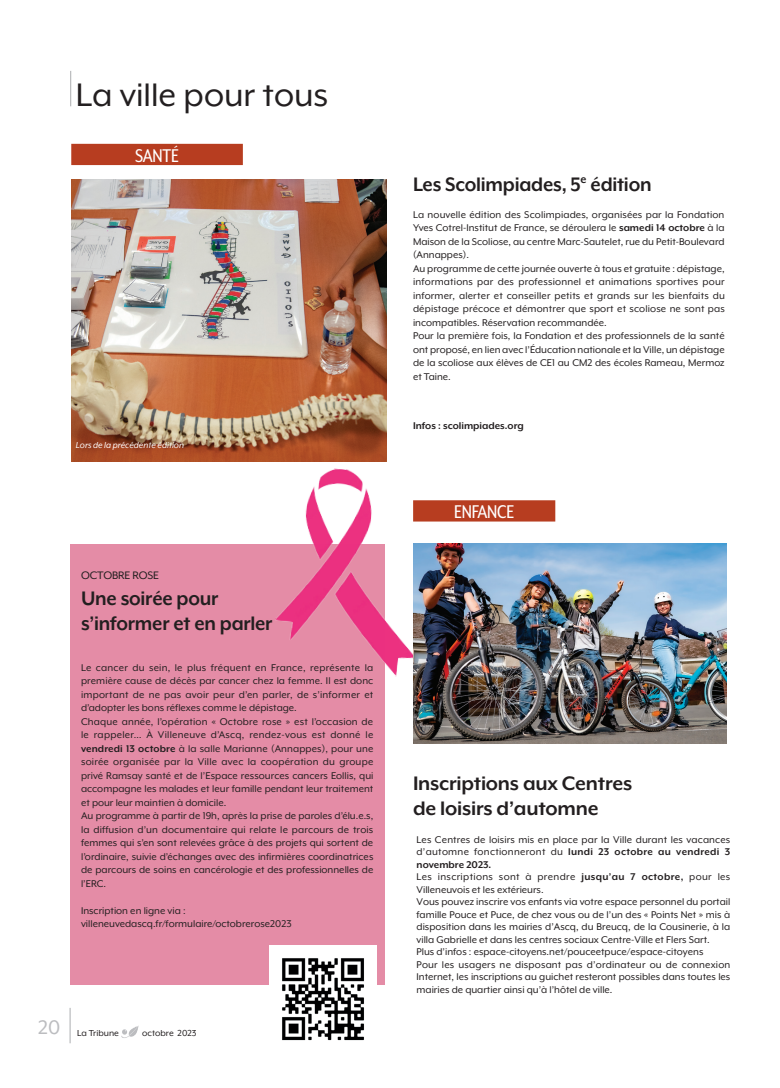
<style>
.page{position:relative;width:780px;height:1088px;background:#fff}
.page>*{position:absolute;margin:0;border:0;box-sizing:border-box;transform-origin:0 0}
.t1{font:37.5px "Mr Eaves XL Mod OT";color:#231f20}
.t2{font:700 22.5px/25px "Mr Eaves XL Mod OT";letter-spacing:-.01em;color:#231f20;scale:.95 1}
.t3{font:700 22.5px/25px "Mr Eaves XL Mod OT";letter-spacing:-.01em;color:#231f20}
.t4{font:22.5px "Mr Eaves XL Mod OT";color:#bcbdc0}
.t5{font:21.25px "Mr Eaves XL Mod Nar OT";letter-spacing:-.01em;color:#fff}
.t6{font:12.5px "Mr Eaves XL Mod OT";letter-spacing:-.01em;color:#231f20}
.t7{font:11.25px/13.5px "Mr Eaves XL Mod OT";color:#231f20}
.t8{font:700 11.25px "Mr Eaves XL Mod OT";color:#231f20}
.t9{font:italic 10px "Mr Eaves XL Mod OT";color:#fff}
.t10{font:10px "Mr Eaves XL Mod OT";color:#231f20}
.s1{font-weight:700}
</style>
<div class="page">
<hr style="left:70px;top:71px;width:1px;height:35px;background:#bcbdc0">
<img style="left:121px;top:1026px;width:18px;height:12px">
<hr style="left:69px;top:1008px;width:2px;height:35px;background:#bcbdc0">
<div style="left:71px;top:144px;width:172px;height:21px;background:#b73d20"></div>
<img style="left:71px;top:179px;width:315px;height:282px">
<div style="left:70px;top:544px;width:314px;height:440px;background:#e48ca6"></div>
<img style="left:275px;top:468px;width:157px;height:210px">
<img style="left:269px;top:945px;width:108px;height:96px">
<svg style="left:413px;top:521px;width:142px;height:4px"></svg>
<div style="left:413px;top:500px;width:142px;height:21px;background:#b73d20"></div>
<img style="left:413px;top:544px;width:313px;height:199px">
<h1 class="t1" style="left:76px;top:75px;width:254px">La ville pour tous</h1>
<h3 class="t5" style="left:135px;top:144px;width:45px">SANTÉ</h3>
<p class="t9" style="left:76px;top:440px;width:110px">Lors de la précédente édition</p>
<p class="t6" style="left:81px;top:568px;width:80px">OCTOBRE ROSE</p>
<h2 class="t2" style="left:81px;top:585px;width:203px">Une soirée pour s’informer et en parler</h2>
<p class="t7" style="left:81px;top:661px;width:294px">Le cancer du sein, le plus fréquent en France, représente la première cause de décès par cancer chez la femme. Il est donc important de ne pas avoir peur d’en parler, de s’informer et d’adopter les bons réflexes comme le dépistage.<br>Chaque année, l’opération « Octobre rose » est l’occasion de le rappeler… À Villeneuve d’Ascq, rendez-vous est donné le <span class="s1">vendredi 13 octobre</span> à la salle Marianne (Annappes), pour une soirée organisée par la Ville avec la coopération du groupe privé Ramsay santé et de l’Espace ressources cancers Eollis, qui accompagne les malades et leur famille pendant leur traitement et pour leur maintien à domicile.<br>Au programme à partir de 19h, après la prise de paroles d’élu.e.s, la diffusion d’un documentaire qui relate le parcours de trois femmes qui s’en sont relevées grâce à des projets qui sortent de l’ordinaire, suivie d’échanges avec des infirmières coordinatrices de parcours de soins en cancérologie et des professionnelles de l’ERC.</p>
<p class="t7" style="left:81px;top:904px;width:212px">Inscription en ligne via : villeneuvedascq.fr/formulaire/octobrerose2023</p>
<h2 class="t4" style="left:38px;top:1015px;width:24px">20</h2>
<p class="t10" style="left:77px;top:1027px;width:43px">La Tribune</p>
<p class="t10" style="left:142px;top:1027px;width:56px">octobre 2023</p>
<h2 class="t2" style="left:413px;top:171px;width:253px">Les Scolimpiades, 5<sup>e</sup> édition</h2>
<p class="t7" style="left:413px;top:207px;width:313px">La nouvelle édition des Scolimpiades, organisées par la Fondation Yves Cotrel-Institut de France, se déroulera le <span class="s1">samedi 14 octobre</span> à la Maison de la Scoliose, au centre Marc-Sautelet, rue du Petit-Boulevard (Annappes).<br>Au programme de cette journée ouverte à tous et gratuite : dépistage, informations par des professionnel et animations sportives pour informer, alerter et conseiller petits et grands sur les bienfaits du dépistage précoce et démontrer que sport et scoliose ne sont pas incompatibles. Réservation recommandée.<br>Pour la première fois, la Fondation et des professionnels de la santé ont proposé, en lien avec l’Éducation nationale et la Ville, un dépistage de la scoliose aux élèves de CE1 au CM2 des écoles Rameau, Mermoz et Taine.</p>
<p class="t8" style="left:413px;top:419px;width:112px">Infos : scolimpiades.org</p>
<h3 class="t5" style="left:454px;top:500px;width:62px">ENFANCE</h3>
<h2 class="t3" style="left:413px;top:770px;width:221px">Inscriptions aux Centres de loisirs d’automne</h2>
<p class="t7" style="left:416px;top:833px;width:315px;line-height:12.5px">Les Centres de loisirs mis en place par la Ville durant les vacances d’automne fonctionneront du <span class="s1">lundi 23 octobre au vendredi 3 novembre 2023.<br></span>Les inscriptions sont à prendre <span class="s1">jusqu’au 7 octobre,</span> pour les Villeneuvois et les extérieurs.<br>Vous pouvez inscrire vos enfants via votre espace personnel du portail famille Pouce et Puce, de chez vous ou de l’un des « Points Net » mis à disposition dans les mairies d’Ascq, du Breucq, de la Cousinerie, à la villa Gabrielle et dans les centres sociaux Centre-Ville et Flers Sart.<br>Plus d’infos : espace-citoyens.net/pouceetpuce/espace-citoyens<br>Pour les usagers ne disposant pas d’ordinateur ou de connexion Internet, les inscriptions au guichet resteront possibles dans toutes les mairies de quartier ainsi qu’à l’hôtel de ville.</p>
</div>
